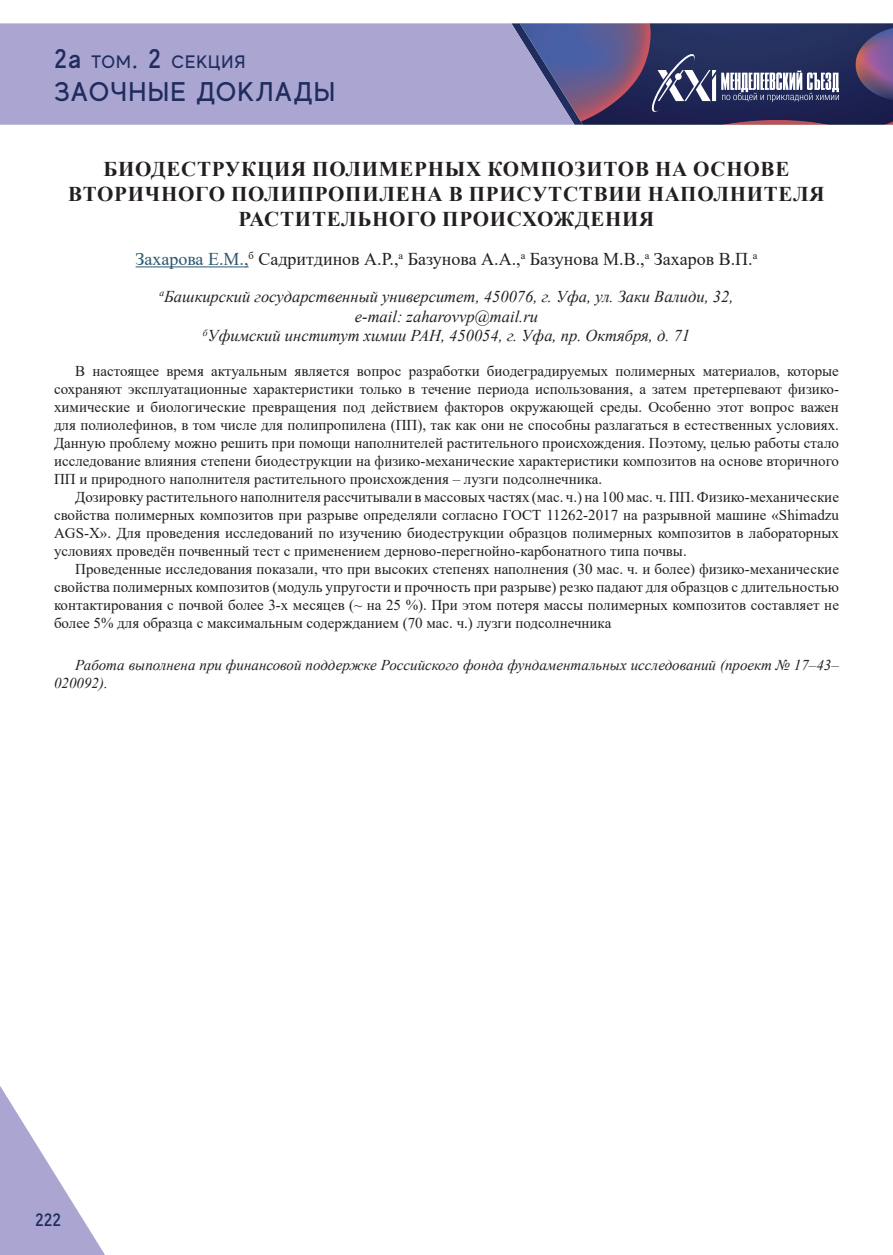
<style>
.page{position:relative;width:893px;height:1255px;background:#fff}
.page>*{position:absolute;margin:0;border:0;box-sizing:border-box;transform-origin:0 0}
.t1{font:500 27px "MADE Evolve Sans";letter-spacing:.05em;color:#1f2c5d}
.t2{font:700 21px/25.2px "Times New Roman";letter-spacing:.035em;color:#231f20;text-align:center}
.t3{font:18px "Times New Roman";color:#231f20}
.t4{font:500 18px "MADE Evolve Sans";letter-spacing:.05em;color:#1f2c5d}
.t5{font:italic 16.5px/19.8px "Times New Roman";color:#231f20;text-align:center}
.t6{font:15px/18px "Times New Roman";color:#231f20;text-align:justify}
.t7{font:italic 15px/18px "Times New Roman";color:#231f20}
.s1{font-size:27px}
.s2{color:#2e576f}
</style>
<div class="page">
<div style="left:0;top:23px;width:511px;height:102px;background:#aaa6d1"></div>
<svg style="left:0;top:1086px;width:105px;height:168px"></svg>
<svg style="left:511px;top:23px;width:382px;height:102px;background:#51507b"></svg>
<hr style="left:136px;top:266px;width:113px;height:1px;background:#2e576f">
<p class="t4" style="left:54px;top:51px;width:193px"><span class="s1">2а</span> ТОМ<span class="s1">. 2</span> СЕКЦИЯ</p>
<h1 class="t1" style="left:54px;top:74px;width:283px">ЗАОЧНЫЕ ДОКЛАДЫ</h1>
<h2 class="t2" style="left:68px;top:156px;width:758px">БИОДЕСТРУКЦИЯ ПОЛИМЕРНЫХ КОМПОЗИТОВ НА ОСНОВЕ<br>ВТОРИЧНОГО ПОЛИПРОПИЛЕНА В ПРИСУТСТВИИ НАПОЛНИТЕЛЯ<br>РАСТИТЕЛЬНОГО ПРОИСХОЖДЕНИЯ</h2>
<p class="t3" style="left:136px;top:246px;width:623px"><span class="s2">Захарова Е.М.,</span><sup>б</sup> Садритдинов А.Р.,<sup>а</sup> Базунова А.А.,<sup>а</sup> Базунова М.В.,<sup>а</sup> Захаров В.П.<sup>а</sup></p>
<p class="t5" style="left:159px;top:286px;width:576px"><sup>а</sup>Башкирский государственный университет, 450076, г. Уфа, ул. Заки Валиди, 32, e-mail: zaharovvp@mail.ru<br><sup>б</sup>Уфимский институт химии РАН, 450054, г. Уфа, пр. Октября, д. 71</p>
<p class="t6" style="left:54px;top:361px;width:786px;text-indent:21px">В настоящее время актуальным является вопрос разработки биодеградируемых полимерных материалов, которые сохраняют эксплуатационные характеристики только в течение периода использования, а затем претерпевают физико&shy;химические и биологические превращения под действием факторов окружающей среды. Особенно этот вопрос важен для полиолефинов, в том числе для полипропилена (ПП), так как они не способны разлагаться в естественных условиях.<br>Данную проблему можно решить при помощи наполнителей растительного происхождения. Поэтому, целью работы стало исследование влияния степени биодеструкции на физико-механические характеристики композитов на основе вторичного ПП и природного наполнителя растительного происхождения – лузги подсолнечника.</p>
<p class="t6" style="left:54px;top:487px;width:786px;text-indent:21px">Дозировку растительного наполнителя рассчитывали в массовых частях (мас. ч.) на 100 мас. ч. ПП. Физико-механические свойства полимерных композитов при разрыве определяли согласно ГОСТ 11262-2017 на разрывной машине «Shimadzu AGS-X». Для проведения исследований по изучению биодеструкции образцов полимерных композитов в лабораторных условиях проведён почвенный тест с применением дерново-перегнойно-карбонатного типа почвы.</p>
<p class="t6" style="left:54px;top:559px;width:786px;text-indent:21px">Проведенные исследования показали, что при высоких степенях наполнения (30 мас. ч. и более) физико-механические свойства полимерных композитов (модуль упругости и прочность при разрыве) резко падают для образцов с длительностью контактирования с почвой более 3-х месяцев (~ на 25 %). При этом потеря массы полимерных композитов составляет не более 5% для образца с максимальным содержданием (70 мас. ч.) лузги подсолнечника</p>
<p class="t7" style="left:54px;top:656px;width:786px;text-indent:21px">Работа выполнена при финансовой поддержке Российского фонда фундаментальных исследований (проект № 17–43–<br>020092).</p>
<p class="t4" style="left:35px;top:1208px;width:27px">222</p>
</div>
